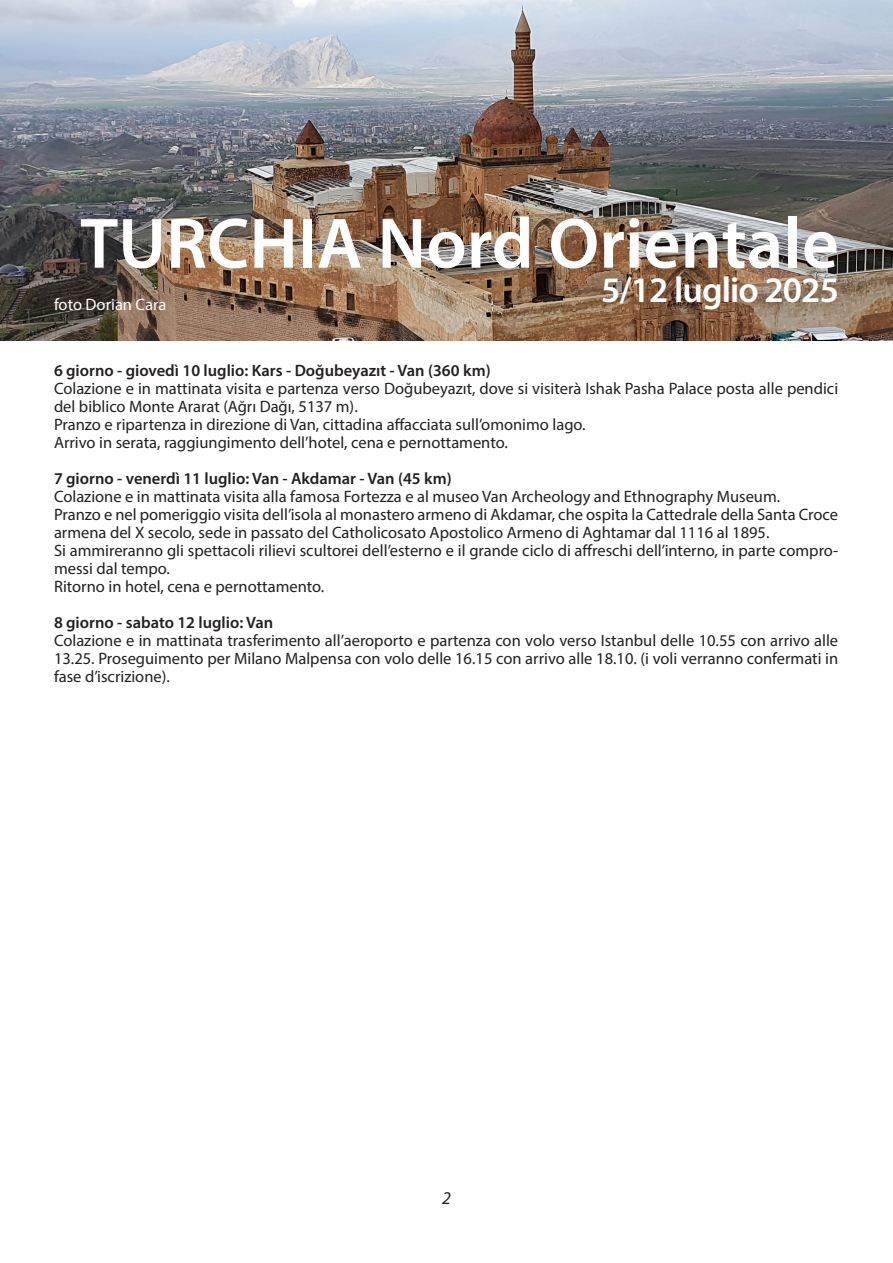
<style>
.page{position:relative;width:893px;height:1263px;background:#fff}
.page>*{position:absolute;margin:0;border:0;box-sizing:border-box;transform-origin:0 0}
.t1{font:600 72px "Myriad Pro";color:#fff}
.t2{font:600 36px "Myriad Pro";letter-spacing:-.025em;color:#fff}
.t3{font:italic 18px "Myriad Pro";color:#231f20}
.t4{font:16.5px/18px "Myriad Pro";color:#231f20}
.t5{font:600 16.5px "Myriad Pro";color:#231f20}
.t6{font:16.5px "Myriad Pro";color:#fff}
</style>
<div class="page">
<img style="left:0;top:0;width:893px;height:340px">
<p class="t1" style="left:80px;top:198px;width:760px">TURCHIA Nord Orientale</p>
<p class="t2" style="left:601px;top:267px;width:239px">5/12 luglio 2025</p>
<p class="t6" style="left:54px;top:295px;width:114px">foto Dorian Cara</p>
<p class="t5" style="left:54px;top:360px;width:438px">6 giorno - giovedì 10 luglio: Kars - Doğubeyazıt - Van (360 km)</p>
<p class="t4" style="left:54px;top:379px;width:786px">Colazione e in mattinata visita e partenza verso Doğubeyazıt, dove si visiterà Ishak Pasha Palace posta alle pendici del biblico Monte Ararat (Ağrı Dağı, 5137 m).</p>
<p class="t4" style="left:54px;top:415px;width:533px">Pranzo e ripartenza in direzione di Van, cittadina affacciata sull’omonimo lago.</p>
<p class="t4" style="left:54px;top:433px;width:455px">Arrivo in serata, raggiungimento dell’hotel, cena e pernottamento.</p>
<p class="t5" style="left:54px;top:468px;width:399px">7 giorno - venerdì 11 luglio: Van - Akdamar - Van (45 km)</p>
<p class="t4" style="left:54px;top:487px;width:728px">Colazione e in mattinata visita alla famosa Fortezza e al museo Van Archeology and Ethnography Museum.</p>
<p class="t4" style="left:54px;top:505px;width:786px">Pranzo e nel pomeriggio visita dell’isola al monastero armeno di Akdamar, che ospita la Cattedrale della Santa Croce armena del X secolo, sede in passato del Catholicosato Apostolico Armeno di Aghtamar dal 1116 al 1895.</p>
<p class="t4" style="left:54px;top:541px;width:786px">Si ammireranno gli spettacoli rilievi scultorei dell’esterno e il grande ciclo di affreschi dell’interno, in parte compro&shy;messi dal tempo.</p>
<p class="t4" style="left:54px;top:577px;width:272px">Ritorno in hotel, cena e pernottamento.</p>
<p class="t5" style="left:54px;top:612px;width:221px">8 giorno - sabato 12 luglio: Van</p>
<p class="t4" style="left:54px;top:631px;width:786px;text-align:justify">Colazione e in mattinata trasferimento all’aeroporto e partenza con volo verso Istanbul delle 10.55 con arrivo alle 13.25. Proseguimento per Milano Malpensa con volo delle 16.15 con arrivo alle 18.10. (i voli verranno confermati in fase d’iscrizione).</p>
<p class="t3" style="left:442px;top:1186px;width:10px">2</p>
</div>
